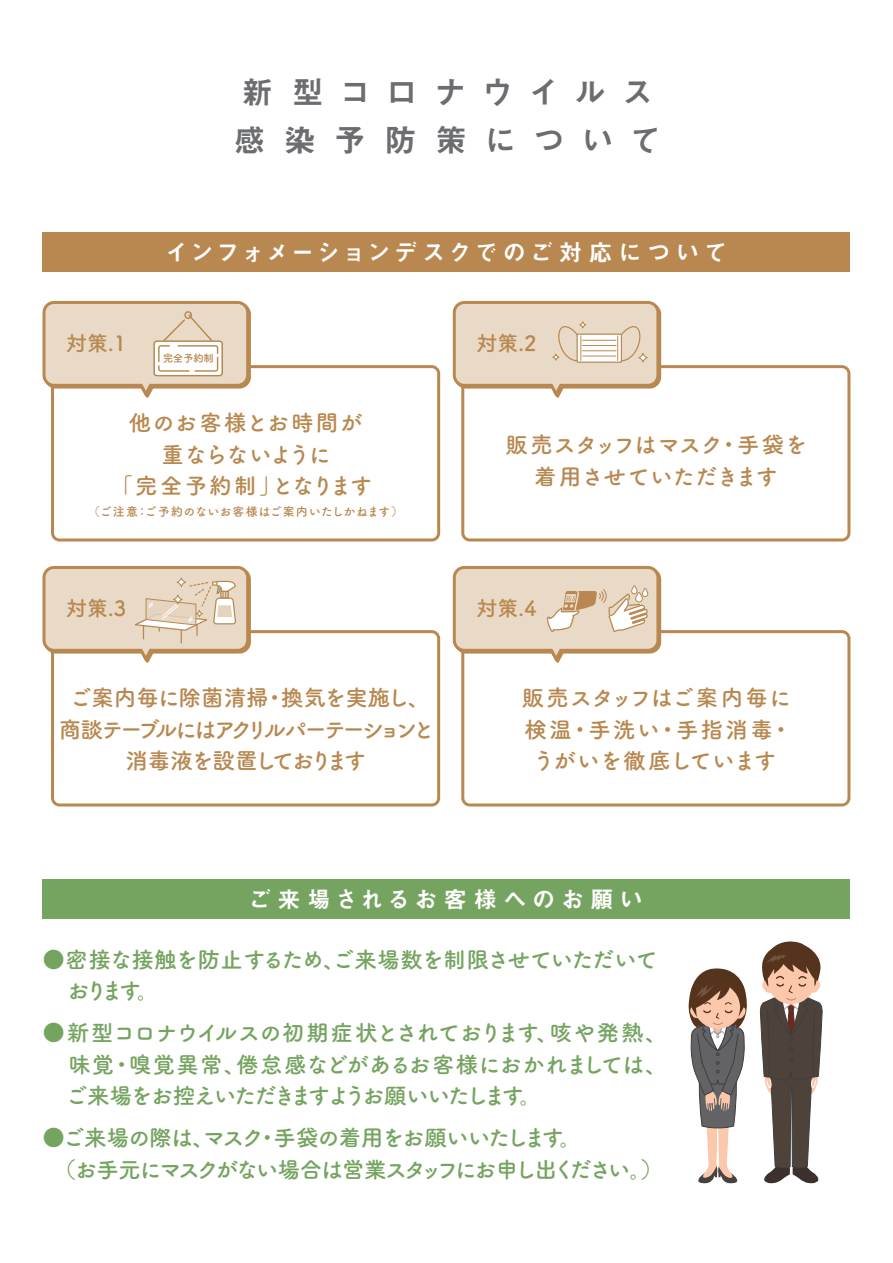
<style>
.page{position:relative;width:893px;height:1263px;background:#fff}
.page>*{position:absolute;margin:0;border:0;box-sizing:border-box;transform-origin:0 0}
.t1{font:31.5px/48.3px "Midashi Go Pr 5 MB31";letter-spacing:.545em;color:#6c6d70}
.t2{font:23.1px "Midashi Go Pro MB31";letter-spacing:.145em;color:#fff}
.t3{font:23.1px "Midashi Go Pro MB31";letter-spacing:.26em;color:#fff}
.t4{font:22.5px/31.5px "Tsuku A Rd Gothic Std B";letter-spacing:-.08em;color:#75a460}
.t5{font:22.5px/31.5px "Tsuku A Rd Gothic Std B";letter-spacing:-.11em;color:#b88850;text-align:center}
.t6{font:22.5px/31.5px "Tsuku A Rd Gothic Std B";letter-spacing:.05em;color:#b88850;text-align:center}
.t7{font:22.5px/31.5px "Tsuku A Rd Gothic Std B";letter-spacing:-.005em;color:#b88850;text-align:center}
.t8{font:22.5px/31.5px "Tsuku A Rd Gothic Std B";letter-spacing:-.01em;color:#b88850;text-align:center}
.t9{font:21px "Tsuku A Rd Gothic Std B";color:#b88850}
.t10{font:12px "Tsuku A Rd Gothic Std B";letter-spacing:.06em;color:#b88850}
.t11{font:10.5px "Tsuku A Rd Gothic Std B";letter-spacing:-.025em;color:#b88850}
</style>
<div class="page">
<svg style="left:51px;top:365px;width:389px;height:176px"></svg>
<svg style="left:461px;top:365px;width:389px;height:176px"></svg>
<div style="left:43px;top:232px;width:807px;height:39px;background:#b88850"></div>
<div style="left:43px;top:879px;width:807px;height:39px;background:#75a460"></div>
<svg style="left:453px;top:301px;width:208px;height:97px;background:#e5d4be"></svg>
<div style="left:552px;top:354px;width:7px;height:7px;border:1px solid #b88850;border-radius:50%"></div>
<svg style="left:43px;top:301px;width:208px;height:97px"></svg>
<svg style="left:51px;top:630px;width:389px;height:176px"></svg>
<svg style="left:43px;top:566px;width:208px;height:97px;background:#e4d3bd"></svg>
<svg style="left:461px;top:630px;width:389px;height:176px"></svg>
<svg style="left:760px;top:941px;width:63px;height:243px"></svg>
<svg style="left:689px;top:968px;width:58px;height:215px"></svg>
<svg style="left:453px;top:566px;width:208px;height:97px;background:#e4d2bc"></svg>
<h1 class="t1" style="left:234px;top:66px;width:429px">新型コロナウイルス感染予防策について</h1>
<p class="t2" style="left:165px;top:234px;width:563px">インフォメーションデスクでのご対応について</p>
<p class="t9" style="left:66px;top:327px;width:62px">対策.1</p>
<p class="t9" style="left:477px;top:327px;width:62px">対策.2</p>
<p class="t11" style="left:163px;top:350px;width:53px">完全予約制</p>
<p class="t7" style="left:110px;top:406px;width:263px">他のお客様とお時間が<br>重ならないように<br>「完全予約制」となります</p>
<p class="t10" style="left:88px;top:503px;width:316px">（ご注意：ご予約のないお客様はご案内いたしかねます）</p>
<p class="t9" style="left:66px;top:592px;width:62px">対策.3</p>
<p class="t8" style="left:506px;top:428px;width:303px">販売スタッフはマスク・手袋を着用させていただきます</p>
<p class="t9" style="left:477px;top:592px;width:62px">対策.4</p>
<p class="t5" style="left:59px;top:681px;width:378px">ご案内毎に除菌清掃・換気を実施し、商談テーブルにはアクリルパーテーションと消毒液を設置しております</p>
<p class="t6" style="left:522px;top:681px;width:272px">販売スタッフはご案内毎に検温・手洗い・手指消毒・うがいを徹底しています</p>
<p class="t3" style="left:248px;top:880px;width:396px">ご来場されるお客様へのお願い</p>
<p class="t4" style="left:67px;top:942px;width:592px;text-indent:-24px">●密接な接触を防止するため、ご来場数を制限させていただいております。</p>
<p class="t4" style="left:65px;top:1015px;width:604px;text-align:justify;text-indent:-23px">●新型コロナウイルスの初期症状とされております、咳や発熱、味覚・嗅覚異常、倦怠感などがあるお客様におかれましては、ご来場をお控えいただきますようお願いいたします。</p>
<p class="t4" style="left:54px;top:1120px;width:611px;text-indent:-11px">●ご来場の際は、マスク・手袋の着用をお願いいたします。<br>（お手元にマスクがない場合は営業スタッフにお申し出ください。）</p>
</div>
